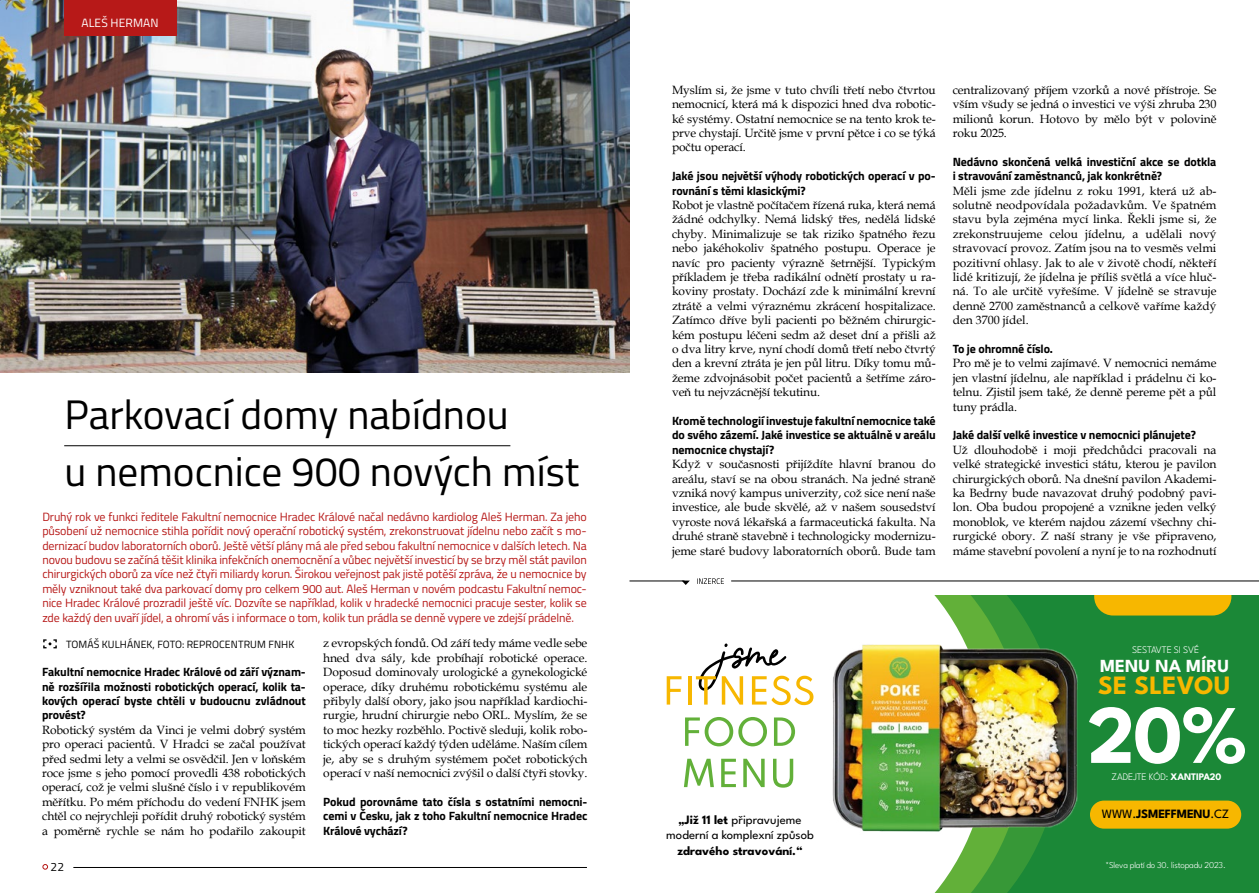
<style>
.page{position:relative;width:1259px;height:893px;background:#fff}
.page>*{position:absolute;margin:0;border:0;box-sizing:border-box;transform-origin:0 0}
.t1{font:700 83.1px "League Spartan";color:#fff}
.t2{font:41.25px/57px "Titillium Web";color:#000}
.t3{font:700 26.4px "League Spartan";letter-spacing:.005em;color:#f7b700}
.t4{font:700 18.45px "League Spartan";letter-spacing:.005em;color:#fff}
.t5{font:12.75px/15.3px "League Spartan";color:#000;text-align:center}
.t6{font:700 12.75px "League Spartan";color:#000}
.t7{font:12px/14.4px "Book Antiqua";letter-spacing:-.01em;color:#000;text-align:justify}
.t8{font:12px/14.4px "Titillium";letter-spacing:-.01em;color:#b71918;text-align:justify}
.t9{font:700 12px/14.4px "Titillium";letter-spacing:-.01em;color:#000;text-align:justify}
.t10{font:12px "Titillium Web";letter-spacing:.01em;color:#fff}
.t11{font:12px "Titillium Web";color:#000}
.t12{font:10.5px "Titillium Web";letter-spacing:.01em;color:#000}
.t13{font:300 10.05px "League Spartan";letter-spacing:-.015em;color:#fff}
.t14{font:300 9px "League Spartan";letter-spacing:-.02em;color:#fff}
.s1{font-weight:700}
.s2{font-weight:400}
</style>
<div class="page">
<svg style="left:43px;top:864px;width:5px;height:5px"></svg>
<hr style="left:73px;top:867px;width:514px;height:1px;background:#000">
<div style="left:629px;top:595px;width:630px;height:298px;background:#1b8837"></div>
<svg style="left:988px;top:595px;width:53px;height:298px;fill:#379837"></svg>
<div style="left:629px;top:595px;width:359px;height:298px;background:#fff"></div>
<svg style="left:666px;top:676px;width:15px;height:29px"></svg>
<hr style="left:688px;top:676px;width:3px;height:29px;background:#f7b700">
<svg style="left:696px;top:643px;width:117px;height:62px;background:#e7dec4"></svg>
<svg style="left:685px;top:717px;width:82px;height:29px;background:#cee6c1"></svg>
<svg style="left:774px;top:717px;width:21px;height:29px"></svg>
<svg style="left:684px;top:759px;width:30px;height:28px"></svg>
<svg style="left:721px;top:759px;width:15px;height:28px"></svg>
<svg style="left:743px;top:759px;width:21px;height:28px"></svg>
<svg style="left:773px;top:759px;width:20px;height:29px"></svg>
<div style="left:1090px;top:801px;width:151px;height:28px;background:#f7b700;border-radius:14px"></div>
<img style="left:826px;top:638px;width:252px;height:198px">
<div style="left:1094px;top:595px;width:137px;height:20px;background:#f7b700"></div>
<svg style="left:697px;top:578px;width:27px;height:6px"></svg>
<svg style="left:683px;top:581px;width:7px;height:4px"></svg>
<hr style="left:629px;top:581px;width:55px;height:1px;background:#000">
<hr style="left:731px;top:581px;width:528px;height:1px;background:#000">
<svg style="left:43px;top:639px;width:14px;height:9px"></svg>
<hr style="left:64px;top:445px;width:446px;height:1px;background:#000">
<img style="left:0;top:0;width:629px;height:372px">
<div style="left:64px;top:0;width:112px;height:35px;background:#b71918"></div>
<p class="t10" style="left:81px;top:14px;width:79px">ALEŠ HERMAN</p>
<h2 class="t2" style="left:64px;top:384px;width:516px">Parkovací domy nabídnou<br>u nemocnice 900 nových míst</h2>
<p class="t8" style="left:42px;top:509px;width:546px">Druhý rok ve funkci ředitele Fakultní nemocnice Hradec Králové načal nedávno kardiolog Aleš Herman. Za jeho působení už nemocnice stihla pořídit nový operační robotický systém, zrekonstruovat jídelnu nebo začít s mo&shy;dernizací budov laboratorních oborů. Ještě větší plány má ale před sebou fakultní nemocnice v dalších letech. Na novou budovu se začíná těšit klinika infekčních onemocnění a vůbec největší investicí by se brzy měl stát pavilon chirurgických oborů za více než čtyři miliardy korun. Širokou veřejnost pak jistě potěší zpráva, že u nemocnice by měly vzniknout také dva parkovací domy pro celkem 900 aut. Aleš Herman v novém podcastu Fakultní nemoc&shy;nice Hradec Králové prozradil ještě víc. Dozvíte se například, kolik v hradecké nemocnici pracuje sester, kolik se zde každý den uvaří jídel, a ohromí vás i informace o tom, kolik tun prádla se denně vypere ve zdejší prádelně.</p>
<p class="t12" style="left:66px;top:637px;width:230px">TOMÁŠ KULHÁNEK, FOTO: REPROCENTRUM FNHK</p>
<p class="t9" style="left:42px;top:664px;width:265px">Fakultní nemocnice Hradec Králové od září význam&shy;ně rozšířila možnosti robotických operací, kolik ta&shy;kových operací byste chtěli v budoucnu zvládnout provést?</p>
<p class="t7" style="left:42px;top:722px;width:265px">Robotický systém da Vinci je velmi dobrý systém pro operaci pacientů. V Hradci se začal používat před sedmi lety a velmi se osvědčil. Jen v loňském roce jsme s jeho pomocí provedli 438 robotických operací, což je velmi slušné číslo i v republikovém měřítku. Po mém příchodu do vedení FNHK jsem chtěl co nejrychleji pořídit druhý robotický systém a poměrně rychle se nám ho podařilo zakoupit</p>
<p class="t11" style="left:51px;top:858px;width:15px">22</p>
<p class="t7" style="left:323px;top:636px;width:266px">z evropských fondů. Od září tedy máme vedle sebe hned dva sály, kde probíhají robotické operace.<br>Doposud dominovaly urologické a gynekologické operace, díky druhému robotickému systému ale přibyly další obory, jako jsou například kardiochi&shy;rurgie, hrudní chirurgie nebo ORL. Myslím, že se to moc hezky rozběhlo. Poctivě sleduji, kolik robo&shy;tických operací každý týden uděláme. Naším cílem je, aby se s druhým systémem počet robotických operací v naší nemocnici zvýšil o další čtyři stovky.</p>
<p class="t9" style="left:323px;top:794px;width:266px">Pokud porovnáme tato čísla s ostatními nemocni&shy;cemi v Česku, jak z toho Fakultní nemocnice Hradec Králové vychází?</p>
<p class="t7" style="left:672px;top:82px;width:265px">Myslím si, že jsme v tuto chvíli třetí nebo čtvrtou nemocnicí, která má k dispozici hned dva robotic&shy;ké systémy. Ostatní nemocnice se na tento krok te&shy;prve chystají. Určitě jsme v první pětce i co se týká počtu operací.</p>
<p class="t9" style="left:672px;top:168px;width:265px">Jaké jsou největší výhody robotických operací v po&shy;rovnání s těmi klasickými?</p>
<p class="t7" style="left:672px;top:197px;width:265px">Robot je vlastně počítačem řízená ruka, která nemá žádné odchylky. Nemá lidský třes, nedělá lidské chyby. Minimalizuje se tak riziko špatného řezu nebo jakéhokoliv špatného postupu. Operace je navíc pro pacienty výrazně šetrnější. Typickým příkladem je třeba radikální odnětí prostaty u ra&shy;koviny prostaty. Dochází zde k minimální krevní ztrátě a velmi výraznému zkrácení hospitalizace.<br>Zatímco dříve byli pacienti po běžném chirurgic&shy;kém postupu léčeni sedm až deset dní a přišli až o dva litry krve, nyní chodí domů třetí nebo čtvrtý den a krevní ztráta je jen půl litru. Díky tomu mů&shy;žeme zdvojnásobit počet pacientů a šetříme záro&shy;veň tu nejvzácnější tekutinu.</p>
<p class="t9" style="left:672px;top:413px;width:265px">Kromě technologií investuje fakultní nemocnice také do svého zázemí. Jaké investice se aktuálně v areálu nemocnice chystají?</p>
<p class="t7" style="left:672px;top:457px;width:265px">Když v současnosti přijíždíte hlavní branou do areálu, staví se na obou stranách. Na jedné straně vzniká nový kampus univerzity, což sice není naše investice, ale bude skvělé, až v našem sousedství vyroste nová lékařská a farmaceutická fakulta. Na druhé straně stavebně i technologicky modernizu&shy;jeme staré budovy laboratorních oborů. Bude tam</p>
<p class="t7" style="left:952px;top:82px;width:265px">centralizovaný příjem vzorků a nové přístroje. Se vším všudy se jedná o investici ve výši zhruba 230 milionů korun. Hotovo by mělo být v polovině roku 2025.</p>
<p class="t9" style="left:952px;top:154px;width:265px">Nedávno skončená velká investiční akce se dotkla i stravování zaměstnanců, jak konkrétně?</p>
<p class="t7" style="left:952px;top:183px;width:265px">Měli jsme zde jídelnu z roku 1991, která už ab&shy;solutně neodpovídala požadavkům. Ve špatném stavu byla zejména mycí linka. Řekli jsme si, že zrekonstruujeme celou jídelnu, a udělali nový stravovací provoz. Zatím jsou na to vesměs velmi pozitivní ohlasy. Jak to ale v životě chodí, někteří lidé kritizují, že jídelna je příliš světlá a více hluč&shy;ná. To ale určitě vyřešíme. V jídelně se stravuje denně 2700 zaměstnanců a celkově vaříme každý den 3700 jídel.</p>
<p class="t9" style="left:952px;top:341px;width:102px">To je ohromné číslo.</p>
<p class="t7" style="left:952px;top:356px;width:265px">Pro mě je to velmi zajímavé. V nemocnici nemáme jen vlastní jídelnu, ale například i prádelnu či ko&shy;telnu. Zjistil jsem také, že denně pereme pět a půl tuny prádla.</p>
<p class="t9" style="left:952px;top:427px;width:245px">Jaké další velké investice v nemocnici plánujete?</p>
<p class="t7" style="left:952px;top:442px;width:265px">Už dlouhodobě i moji předchůdci pracovali na velké strategické investici státu, kterou je pavilon chirurgických oborů. Na dnešní pavilon Akademi&shy;ka Bedrny bude navazovat druhý podobný pavi&shy;lon. Oba budou propojené a vznikne jeden velký monoblok, ve kterém najdou zázemí všechny chi&shy;rurgické obory. Z naší strany je vše připraveno, máme stavební povolení a nyní je to na rozhodnutí</p>
<p class="t5" style="left:666px;top:811px;width:149px"><span class="s1">„Již 11 let</span> připravujeme moderní a komplexní způsob</p>
<p class="t6" style="left:677px;top:841px;width:127px">zdravého stravování.“</p>
<p class="t13" style="left:1132px;top:643px;width:69px">SESTAVTE SI SVÉ</p>
<h3 class="t4" style="left:1100px;top:652px;width:131px">MENU NA MÍRU</h3>
<h3 class="t3" style="left:1098px;top:666px;width:134px">SE SLEVOU</h3>
<h1 class="t1" style="left:1088px;top:675px;width:161px">20%</h1>
<p class="t13" style="left:1111px;top:769px;width:111px">ZADEJTE KÓD: <span class="s1">XANTIPA20</span></p>
<p class="t6" style="left:1101px;top:805px;width:129px"><span class="s2">WWW.</span>JSMEFFMENU<span class="s2">.CZ</span></p>
<p class="t14" style="left:1105px;top:859px;width:122px">*Sleva platí do 30. listopadu 2023.</p>
</div>
